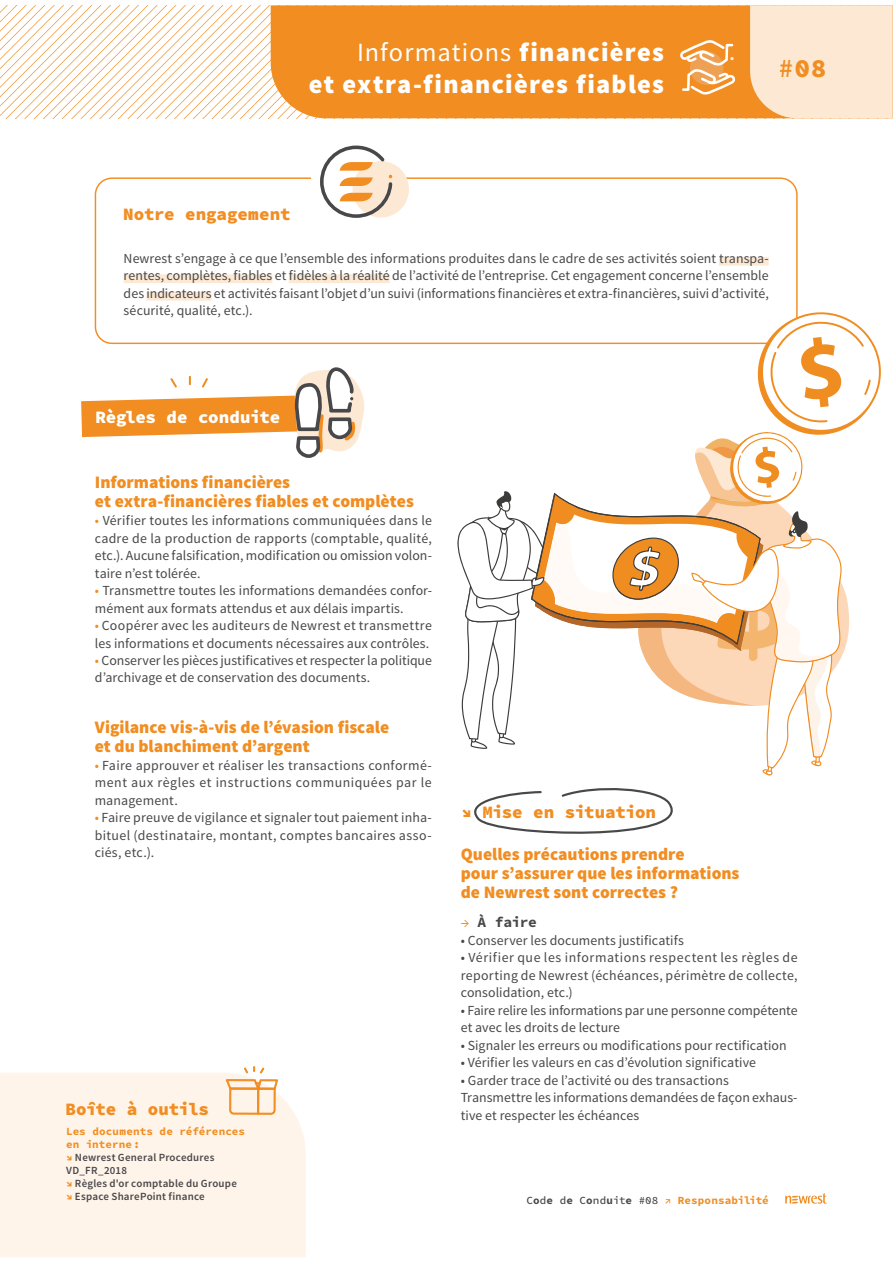
<style>
.page{position:relative;width:893px;height:1263px;background:#fff}
.page>*{position:absolute;margin:0;border:0;box-sizing:border-box;transform-origin:0 0}
.t1{font:900 26.25px/31.5px "Source Sans Pro";letter-spacing:.045em;color:#fff;text-align:right}
.t2{font:26.25px "Source Code Variable";color:#f18d21}
.t3{font:900 17.55px/18.9px "Source Sans Pro";color:#f18d21}
.t4{font:17.55px "Source Code Variable";letter-spacing:-.01em;color:#f18d21}
.t5{font:17.55px "Source Code Variable";letter-spacing:-.015em;color:#fff}
.t6{font:14.55px "Source Code Variable";letter-spacing:-.02em;color:#484749}
.t7{font:13.8px/17.5px "Source Sans Pro";letter-spacing:.005em;color:#484749;text-align:justify}
.t8{font:600 10.95px/12.9px "Source Sans Pro";letter-spacing:.02em;color:#484749}
.t9{font:10.95px/13px "Source Code Variable";letter-spacing:.01em;color:#f18d21}
.t10{font:10.95px "Source Code Variable";letter-spacing:.005em;color:#484749}
.s1{font-weight:400}
.s2{color:#f18d21}
.s3{font-family:"Source Code Variable";font-weight:400;color:#f18d21}
.s4{font-size:13.8px;color:#f18d21}
</style>
<div class="page">
<svg style="left:0;top:5px;width:271px;height:113px"></svg>
<div style="left:0;top:1073px;width:306px;height:184px;background:#fff4ea"></div>
<div style="left:271px;top:5px;width:479px;height:113px;background:#f18d21"></div>
<div style="left:750px;top:5px;width:143px;height:113px;background:#fde9d3"></div>
<svg style="left:678px;top:5px;width:59px;height:114px"></svg>
<div style="left:352px;top:161px;width:57px;height:57px;background:#fde9d3;border-radius:50%"></div>
<svg style="left:320px;top:145px;width:74px;height:73px"></svg>
<div style="left:719px;top:257px;width:50px;height:9px;background:#fde9d3"></div>
<div style="left:124px;top:274px;width:148px;height:9px;background:#fde9d3"></div>
<div style="left:289px;top:274px;width:101px;height:9px;background:#fde9d3"></div>
<div style="left:146px;top:292px;width:65px;height:9px;background:#fde9d3"></div>
<svg style="left:225px;top:1066px;width:54px;height:191px"></svg>
<svg style="left:474px;top:788px;width:199px;height:46px"></svg>
<svg style="left:81px;top:339px;width:283px;height:119px"></svg>
<svg style="left:451px;top:309px;width:430px;height:466px"></svg>
<svg style="left:785px;top:1193px;width:41px;height:11px"></svg>
<h1 class="t1" style="left:309px;top:39px;width:357px"><span class="s1">Informations</span> financières<br>et extra-financières fiables</h1>
<h1 class="t2" style="left:778px;top:53px;width:50px">#08</h1>
<p class="t4" style="left:123px;top:208px;width:169px">Notre engagement</p>
<p class="t7" style="left:124px;top:251px;width:647px">Newrest s’engage à ce que l’ensemble des informations produites dans le cadre de ses activités soient transpa&shy;rentes, complètes, fiables et fidèles à la réalité de l’activité de l’entreprise. Cet engagement concerne l’ensemble des indicateurs et activités faisant l’objet d’un suivi (informations financières et extra-financières, suivi d’activité, sécurité, qualité, etc.).</p>
<p class="t5" style="left:96px;top:411px;width:186px">Règles de conduite</p>
<p class="t3" style="left:95px;top:475px;width:320px">Informations financières<br>et extra-financières fiables et complètes</p>
<p class="t7" style="left:95px;top:513px;width:339px"><span class="s2">•</span> Vérifier toutes les informations communiquées dans le cadre de la production de rapports (comptable, qualité, etc.). Aucune falsification, modification ou omission volon&shy;taire n’est tolérée.</p>
<p class="t7" style="left:95px;top:583px;width:339px"><span class="s2">•</span> Transmettre toutes les informations demandées confor&shy;mément aux formats attendus et aux délais impartis.</p>
<p class="t7" style="left:95px;top:618px;width:339px"><span class="s2">•</span> Coopérer avec les auditeurs de Newrest et transmettre les informations et documents nécessaires aux contrôles.</p>
<p class="t7" style="left:95px;top:653px;width:339px"><span class="s2">•</span> Conserver les pièces justificatives et respecter la politique d’archivage et de conservation des documents.</p>
<p class="t3" style="left:95px;top:719px;width:296px">Vigilance vis-à-vis de l’évasion fiscale et du blanchiment d’argent</p>
<p class="t7" style="left:95px;top:758px;width:339px"><span class="s2">•</span> Faire approuver et réaliser les transactions conformé&shy;ment aux règles et instructions communiquées par le management.</p>
<p class="t7" style="left:95px;top:810px;width:339px"><span class="s2">•</span> Faire preuve de vigilance et signaler tout paiement inha&shy;bituel (destinataire, montant, comptes bancaires asso&shy;ciés, etc.).</p>
<p class="t4" style="left:66px;top:1102px;width:145px">Boîte à outils</p>
<p class="t9" style="left:66px;top:1126px;width:180px">Les documents de références en interne :</p>
<p class="t8" style="left:66px;top:1152px;width:172px"><span class="s3">↘</span> Newrest General Procedures<br>VD_FR_2018<br><span class="s3">↘</span> Règles d'or comptable du Groupe <span class="s3">↘</span> Espace SharePoint finance</p>
<p class="t4" style="left:461px;top:806px;width:196px">↘ Mise en situation</p>
<p class="t3" style="left:461px;top:846px;width:280px">Quelles précautions prendre<br>pour s’assurer que les informations de Newrest sont correctes ?</p>
<p class="t6" style="left:461px;top:917px;width:78px"><span class="s4">→</span> À faire</p>
<p class="t7" style="left:461px;top:933px;width:224px">• Conserver les documents justificatifs</p>
<p class="t7" style="left:461px;top:950px;width:338px">• Vérifier que les informations respectent les règles de reporting de Newrest (échéances, périmètre de collecte, consolidation, etc.)</p>
<p class="t7" style="left:461px;top:1003px;width:338px">• Faire relire les informations par une personne compétente et avec les droits de lecture</p>
<p class="t7" style="left:461px;top:1038px;width:327px">• Signaler les erreurs ou modifications pour rectification</p>
<p class="t7" style="left:461px;top:1055px;width:297px">• Vérifier les valeurs en cas d’évolution significative</p>
<p class="t7" style="left:461px;top:1073px;width:338px">• Garder trace de l’activité ou des transactions<br>Transmettre les informations demandées de façon exhaus-</p>
<p class="t7" style="left:461px;top:1108px;width:180px">tive et respecter les échéances</p>
<p class="t10" style="left:526px;top:1196px;width:244px">Code de Conduite #08 <span class="s2">↗ Responsabilité</span></p>
</div>
